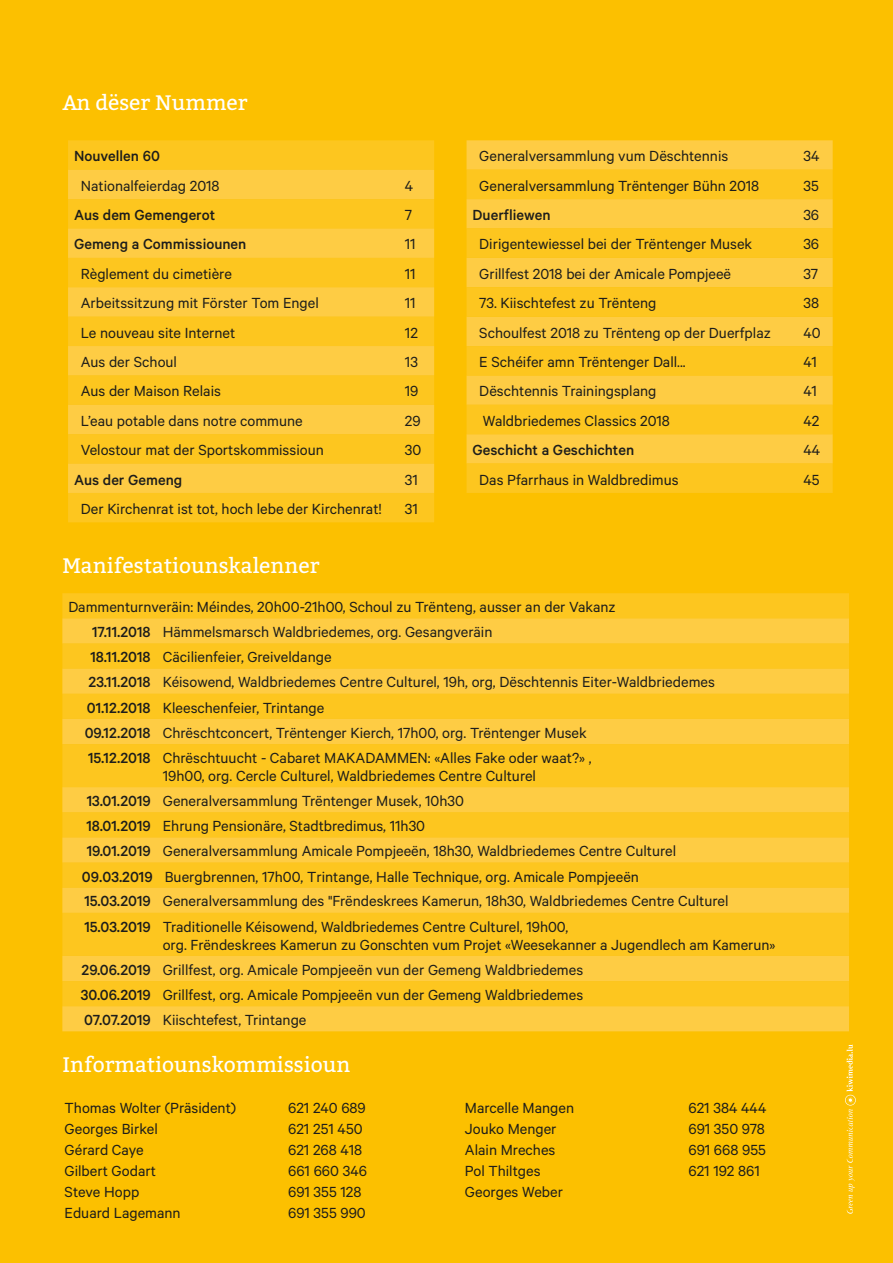
<style>
.page{position:relative;width:893px;height:1263px;background:#fcc000}
.page>*{position:absolute;margin:0;border:0;box-sizing:border-box;transform-origin:0 0}
.t1{font:21px "Bitter";color:#fff}
.t2{font:16.5px/25.2px "Calibre";color:#1d1d1b}
.t3{font:500 16.5px "Calibre";color:#1d1d1b}
.s1{font-weight:500}
</style>
<div class="page">
<svg style="left:845px;top:1044px;width:11px;height:170px"></svg>
<div style="left:62px;top:593px;width:787px;height:25px;background:#fdc61f"></div>
<svg style="left:62px;top:618px;width:787px;height:413px;background:#fdc830"></svg>
<div style="left:68px;top:140px;width:366px;height:382px;background:#fdc61f"></div>
<svg style="left:68px;top:170px;width:366px;height:323px;background:#fdc932"></svg>
<div style="left:467px;top:140px;width:366px;height:30px;background:#fecc44"></div>
<svg style="left:467px;top:170px;width:366px;height:323px;background:#fdc82f"></svg>
<p class="t1" style="left:62px;top:87px;width:187px">An dëser Nummer</p>
<p class="t3" style="left:74px;top:146px;width:87px">Nouvellen 60</p>
<p class="t2" style="left:81px;top:172px;width:140px">Nationalfeierdag 2018</p>
<p class="t2" style="left:405px;top:172px;width:10px">4</p>
<p class="t3" style="left:74px;top:205px;width:143px">Aus dem Gemengerot</p>
<p class="t2" style="left:405px;top:202px;width:9px">7</p>
<p class="t3" style="left:74px;top:235px;width:174px">Gemeng a Commissiounen</p>
<p class="t2" style="left:405px;top:231px;width:12px">11</p>
<p class="t2" style="left:81px;top:260px;width:153px">Règlement du cimetière</p>
<p class="t2" style="left:405px;top:260px;width:12px">11</p>
<p class="t2" style="left:81px;top:290px;width:240px">Arbeitssitzung mit Förster Tom Engel</p>
<p class="t2" style="left:405px;top:290px;width:12px">11</p>
<p class="t2" style="left:81px;top:319px;width:156px">Le nouveau site Internet</p>
<p class="t2" style="left:405px;top:319px;width:15px">12</p>
<p class="t2" style="left:81px;top:349px;width:98px">Aus der Schoul</p>
<p class="t2" style="left:405px;top:349px;width:15px">13</p>
<p class="t2" style="left:81px;top:378px;width:142px">Aus der Maison Relais</p>
<p class="t2" style="left:405px;top:378px;width:15px">19</p>
<p class="t2" style="left:81px;top:407px;width:223px">L’eau potable dans notre commune</p>
<p class="t2" style="left:405px;top:407px;width:17px">29</p>
<p class="t2" style="left:81px;top:437px;width:244px">Velostour mat der Sportskommissioun</p>
<p class="t2" style="left:405px;top:437px;width:18px">30</p>
<p class="t3" style="left:74px;top:470px;width:110px">Aus der Gemeng</p>
<p class="t2" style="left:405px;top:466px;width:14px">31</p>
<p class="t2" style="left:81px;top:496px;width:303px">Der Kirchenrat ist tot, hoch lebe der Kirchenrat!</p>
<p class="t2" style="left:405px;top:496px;width:14px">31</p>
<p class="t2" style="left:479px;top:143px;width:250px">Generalversammlung vum Dëschtennis</p>
<p class="t2" style="left:803px;top:143px;width:18px">34</p>
<p class="t2" style="left:479px;top:172px;width:281px">Generalversammlung Trëntenger Bühn 2018</p>
<p class="t2" style="left:803px;top:172px;width:17px">35</p>
<p class="t3" style="left:473px;top:205px;width:80px">Duerfliewen</p>
<p class="t2" style="left:803px;top:202px;width:17px">36</p>
<p class="t2" style="left:479px;top:231px;width:274px">Dirigentewiessel bei der Trëntenger Musek</p>
<p class="t2" style="left:803px;top:231px;width:17px">36</p>
<p class="t2" style="left:479px;top:260px;width:253px">Grillfest 2018 bei der Amicale Pompjeeë</p>
<p class="t2" style="left:803px;top:260px;width:16px">37</p>
<p class="t2" style="left:479px;top:290px;width:179px">73. Kiischtefest zu Trënteng</p>
<p class="t2" style="left:803px;top:290px;width:17px">38</p>
<p class="t2" style="left:479px;top:319px;width:293px">Schoulfest 2018 zu Trënteng op der Duerfplaz</p>
<p class="t2" style="left:803px;top:319px;width:19px">40</p>
<p class="t2" style="left:479px;top:349px;width:208px">E Schéifer amn Trëntenger Dall...</p>
<p class="t2" style="left:803px;top:349px;width:15px">41</p>
<p class="t2" style="left:479px;top:378px;width:179px">Dëschtennis Trainingsplang</p>
<p class="t2" style="left:803px;top:378px;width:15px">41</p>
<p class="t2" style="left:483px;top:407px;width:188px">Waldbriedemes Classics 2018</p>
<p class="t2" style="left:803px;top:407px;width:17px">42</p>
<p class="t3" style="left:473px;top:440px;width:163px">Geschicht a Geschichten</p>
<p class="t2" style="left:803px;top:437px;width:18px">44</p>
<p class="t2" style="left:479px;top:466px;width:201px">Das Pfarrhaus in Waldbredimus</p>
<p class="t2" style="left:803px;top:466px;width:18px">45</p>
<p class="t1" style="left:62px;top:551px;width:259px">Manifestatiounskalenner</p>
<p class="t2" style="left:68px;top:594px;width:549px">Dammenturnveräin: Méindes, 20h00-21h00, Schoul zu Trënteng, ausser an der Vakanz</p>
<p class="t2" style="left:92px;top:619px;width:402px"><span class="s1">17.11.2018</span> Hämmelsmarsch Waldbriedemes, org. Gesangveräin</p>
<p class="t2" style="left:90px;top:644px;width:243px"><span class="s1">18.11.2018</span> Cäcilienfeier, Greiveldange</p>
<p class="t2" style="left:88px;top:669px;width:628px"><span class="s1">23.11.2018</span> Kéisowend, Waldbriedemes Centre Culturel, 19h, org, Dëschtennis Eiter-Waldbriedemes</p>
<p class="t2" style="left:87px;top:694px;width:239px"><span class="s1">01.12.2018</span> Kleeschenfeier, Trintange</p>
<p class="t2" style="left:85px;top:719px;width:504px"><span class="s1">09.12.2018</span> Chrëschtconcert, Trëntenger Kierch, 17h00, org. Trëntenger Musek</p>
<p class="t2" style="left:88px;top:744px;width:505px"><span class="s1">15.12.2018</span> Chrëschtuucht - Cabaret MAKADAMMEN: «Alles Fake oder waat?» ,</p>
<p class="t2" style="left:82px;top:762px;width:648px;text-indent:81px">19h00, org. Cercle Culturel, Waldbriedemes Centre Culturel<br><span class="s1">13.01.2019</span> Generalversammlung Trëntenger Musek, 10h30<br><span class="s1">18.01.2019</span> Ehrung Pensionäre, Stadtbredimus, 11h30<br><span class="s1">19.01.2019</span> Generalversammlung Amicale Pompjeeën, 18h30, Waldbriedemes Centre Culturel <span class="s1">09.03.2019</span> Buergbrennen, 17h00, Trintange, Halle Technique, org. Amicale Pompjeeën<br><span class="s1">15.03.2019</span> Generalversammlung des "Frëndeskrees Kamerun, 18h30, Waldbriedemes Centre Culturel <span class="s1">15.03.2019</span> Traditionelle Kéisowend, Waldbriedemes Centre Culturel, 19h00,</p>
<p class="t2" style="left:81px;top:931px;width:696px;text-indent:82px">org. Frëndeskrees Kamerun zu Gonschten vum Projet «Weesekanner a Jugendlech am Kamerun» <span class="s1">29.06.2019</span> Grillfest, org. Amicale Pompjeeën vun der Gemeng Waldbriedemes<br><span class="s1">30.06.2019</span> Grillfest, org. Amicale Pompjeeën vun der Gemeng Waldbriedemes<br><span class="s1">07.07.2019</span> Kiischtefest, Trintange</p>
<p class="t1" style="left:62px;top:1049px;width:289px">Informatiounskommissioun</p>
<p class="t2" style="left:65px;top:1095px;width:173px">Thomas Wolter (Präsident)</p>
<p class="t2" style="left:288px;top:1095px;width:79px">621 240 689</p>
<p class="t2" style="left:65px;top:1116px;width:95px">Georges Birkel</p>
<p class="t2" style="left:288px;top:1116px;width:76px">621 251 450</p>
<p class="t2" style="left:65px;top:1137px;width:81px">Gérard Caye</p>
<p class="t2" style="left:288px;top:1137px;width:76px">621 268 418</p>
<p class="t2" style="left:65px;top:1158px;width:93px">Gilbert Godart</p>
<p class="t2" style="left:288px;top:1158px;width:80px">661 660 346</p>
<p class="t2" style="left:65px;top:1179px;width:76px">Steve Hopp</p>
<p class="t2" style="left:288px;top:1179px;width:75px">691 355 128</p>
<p class="t2" style="left:65px;top:1200px;width:118px">Eduard Lagemann</p>
<p class="t2" style="left:288px;top:1200px;width:79px">691 355 990</p>
<p class="t2" style="left:465px;top:1095px;width:111px">Marcelle Mangen</p>
<p class="t2" style="left:688px;top:1095px;width:79px">621 384 444</p>
<p class="t2" style="left:465px;top:1116px;width:93px">Jouko Menger</p>
<p class="t2" style="left:688px;top:1116px;width:78px">691 350 978</p>
<p class="t2" style="left:465px;top:1137px;width:92px">Alain Mreches</p>
<p class="t2" style="left:688px;top:1137px;width:79px">691 668 955</p>
<p class="t2" style="left:465px;top:1158px;width:77px">Pol Thiltges</p>
<p class="t2" style="left:688px;top:1158px;width:73px">621 192 861</p>
<p class="t2" style="left:465px;top:1179px;width:100px">Georges Weber</p>
</div>
